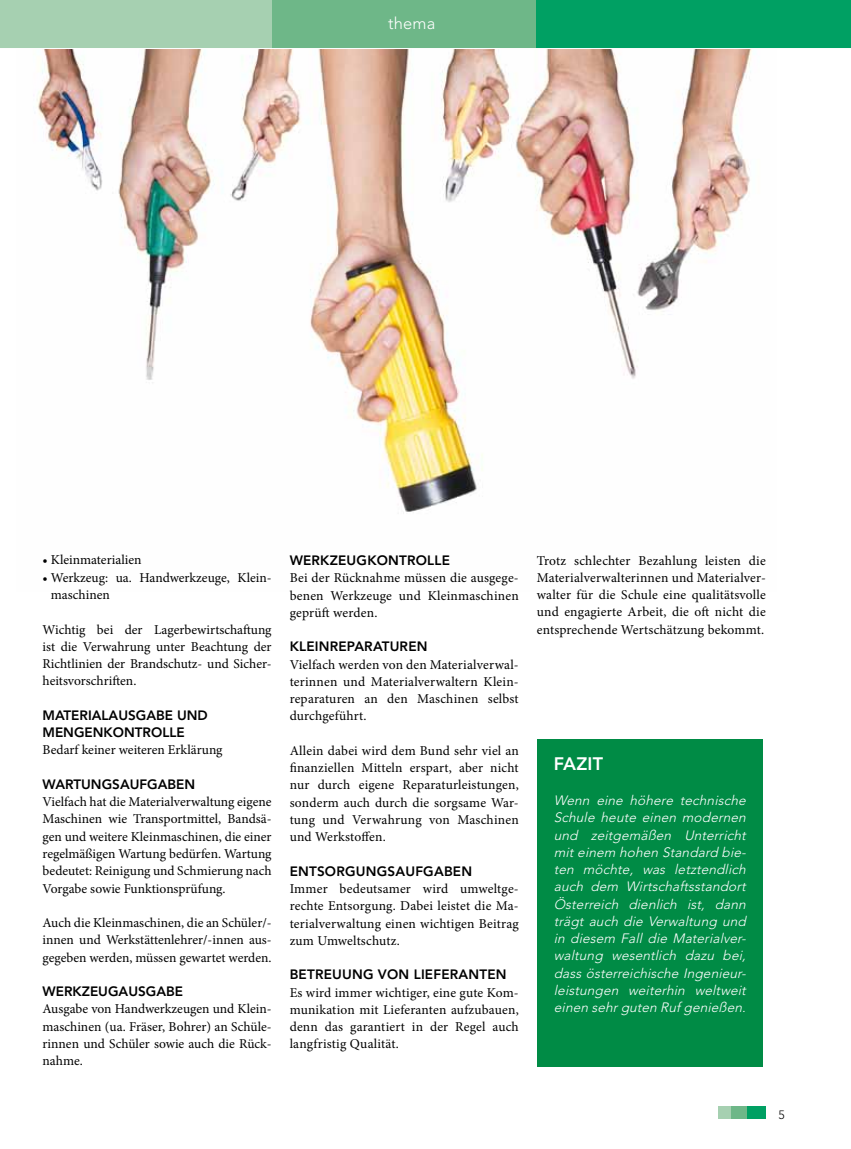
<style>
.page{position:relative;width:851px;height:1149px;background:#fff}
.page>*{position:absolute;margin:0;border:0;box-sizing:border-box;transform-origin:0 0}
.t1{font:800 18px "Avenir";color:#fff}
.t2{font:300 16.5px "Avenir";color:#fff}
.t3{font:13.5px/17.2px "Minion Pro";letter-spacing:.005em;color:#000;text-align:justify}
.t4{font:italic 300 13.5px/17.2px "Avenir";letter-spacing:-.235em;color:#fff;text-align:justify}
.t5{font:800 13.5px/17.2px "Avenir";letter-spacing:.015em;color:#000}
.t6{font:300 12px "Avenir";color:#000}
</style>
<div class="page">
<div style="left:746px;top:1106px;width:19px;height:12px;background:#00a063"></div>
<div style="left:730px;top:1106px;width:16px;height:12px;background:#6eb788"></div>
<div style="left:718px;top:1106px;width:12px;height:12px;background:#a6d0b1"></div>
<img style="left:37px;top:49px;width:715px;height:463px">
<div style="left:0;top:0;width:272px;height:48px;background:#a6d0b1"></div>
<div style="left:536px;top:0;width:314px;height:48px;background:#00a063"></div>
<div style="left:272px;top:0;width:264px;height:49px;background:#6eb788"></div>
<hr style="left:0;top:48px;width:850px;height:1px;background:#fff">
<div style="left:536px;top:738px;width:226px;height:327px;background:#008b45"></div>
<p class="t2" style="left:388px;top:14px;width:49px">thema</p>
<p class="t3" style="left:43px;top:551px;width:101px">• Kleinmaterialien</p>
<p class="t3" style="left:51px;top:568px;width:222px;text-indent:-8px">• Werkzeug: ua. Handwerkzeuge, Klein&shy;maschinen</p>
<p class="t3" style="left:43px;top:620px;width:230px">Wichtig bei der Lagerbewirtschaftung ist die Verwahrung unter Beachtung der Richtlinien der Brandschutz- und Sicher&shy;heitsvorschriften.</p>
<p class="t5" style="left:43px;top:706px;width:167px">MATERIALAUSGABE UND<br>M ENGENKONTROLLE</p>
<p class="t3" style="left:43px;top:741px;width:181px">Bedarf keiner weiteren Erklärung</p>
<p class="t5" style="left:43px;top:775px;width:154px">WARTUNGSAUFGABEN</p>
<p class="t3" style="left:43px;top:793px;width:230px">Vielfach hat die Materialverwaltung eigene Maschinen wie Transportmittel, Bandsä&shy;gen und weitere Kleinmaschinen, die einer regelmäßigen Wartung bedürfen. Wartung bedeutet: Reinigung und Schmierung nach Vorgabe sowie Funktionsprüfung.</p>
<p class="t3" style="left:43px;top:913px;width:230px">Auch die Kleinmaschinen, die an Schüler/- innen und Werkstättenlehrer/-innen aus&shy;gegeben werden, müssen gewartet werden.</p>
<p class="t5" style="left:43px;top:982px;width:142px">WERKZEUGAUSGABE</p>
<p class="t3" style="left:43px;top:1000px;width:230px">Ausgabe von Handwerkzeugen und Klein&shy;maschinen (ua. Fräser, Bohrer) an Schüle&shy;rinnen und Schüler sowie auch die Rück&shy;nahme.</p>
<p class="t5" style="left:289px;top:551px;width:162px">WERKZEUGKONTROLLE</p>
<p class="t3" style="left:289px;top:569px;width:230px">Bei der Rücknahme müssen die ausgege&shy;benen Werkzeuge und Kleinmaschinen geprüft werden.</p>
<p class="t5" style="left:289px;top:637px;width:139px">KLEINREPARATUREN</p>
<p class="t3" style="left:289px;top:655px;width:230px">Vielfach werden von den Materialverwal&shy;terinnen und Materialverwaltern Klein&shy;reparaturen an den Maschinen selbst durchgeführt.</p>
<p class="t3" style="left:289px;top:741px;width:230px">Allein dabei wird dem Bund sehr viel an finanziellen Mitteln erspart, aber nicht nur durch eigene Reparaturleistungen, sonderm auch durch die sorgsame War&shy;tung und Verwahrung von Maschinen und Werkstoffen.</p>
<p class="t5" style="left:289px;top:862px;width:184px">ENTSORGUNGSAUFGABEN</p>
<p class="t3" style="left:289px;top:879px;width:230px">Immer bedeutsamer wird umweltge&shy;rechte Entsorgung. Dabei leistet die Ma&shy;terialverwaltung einen wichtigen Beitrag zum Umweltschutz.</p>
<p class="t5" style="left:289px;top:965px;width:218px">BETREUUNG VON LIEFERANTEN</p>
<p class="t3" style="left:289px;top:983px;width:230px">Es wird immer wichtiger, eine gute Kom&shy;munikation mit Lieferanten aufzubauen, denn das garantiert in der Regel auch langfristig Qualität.</p>
<p class="t3" style="left:536px;top:551px;width:230px">Trotz schlechter Bezahlung leisten die Materialverwalterinnen und Materialver&shy;walter für die Schule eine qualitätsvolle und engagierte Arbeit, die oft nicht die entsprechende Wertschätzung bekommt.</p>
<h1 class="t1" style="left:553px;top:752px;width:51px">FAZIT</h1>
<p class="t4" style="left:553px;top:791px;width:197px">Wenn eine höhere technische Schule heute einen modernen und zeitgemäßen Unterricht miteinem hohen Standard bie&shy;ten möchte, was letztendlich auch dem Wirtschaftsstandort Österreich dienlich ist, dann trägt auch die Verwaltung und in diesem Fall die Materialver&shy;waltung wesentlich dazu bei, dass österreichische Ingenieur&shy;leistungen weiterhin weltweit einen sehrguten Ruf genießen.</p>
<p class="t6" style="left:778px;top:1107px;width:8px">5</p>
</div>
